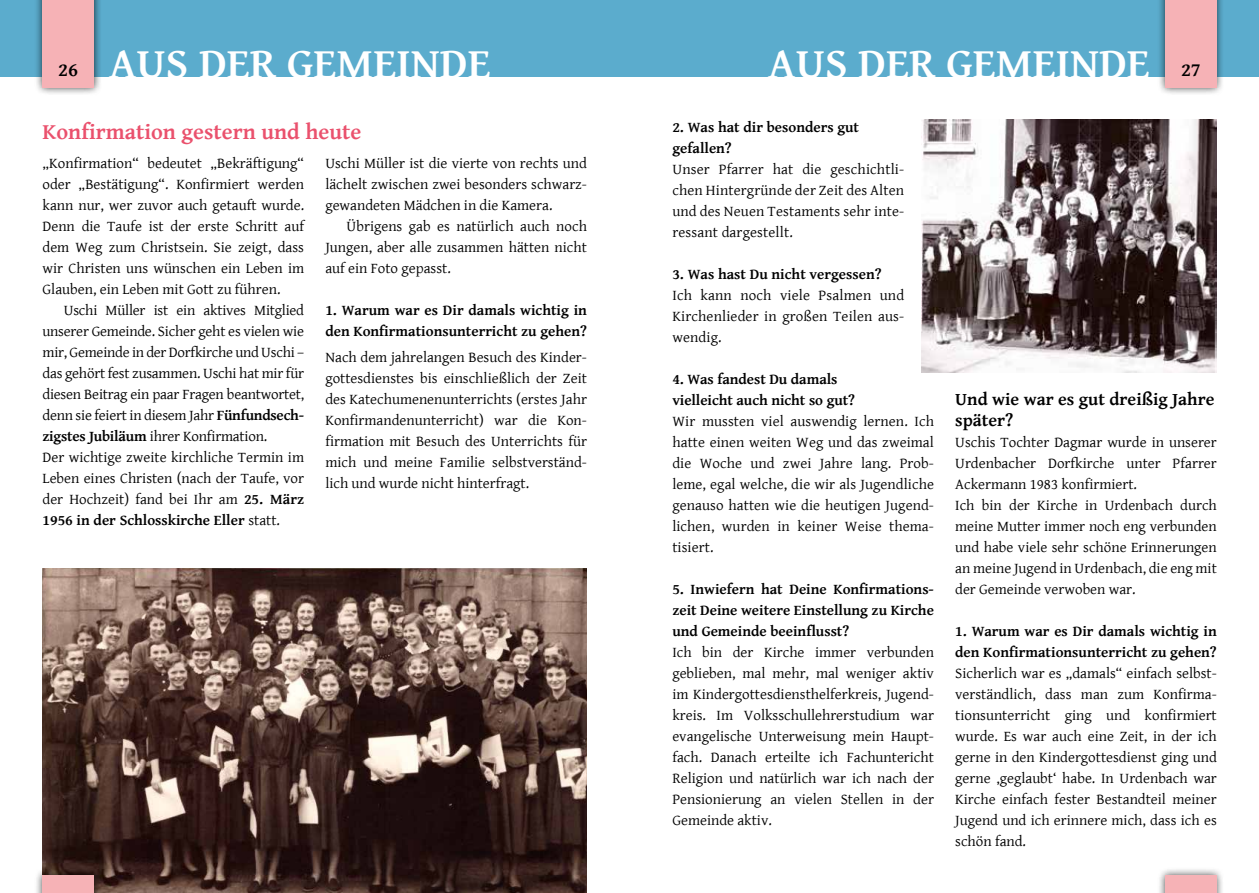
<style>
.page{position:relative;width:1259px;height:893px;background:#fff}
.page>*{position:absolute;margin:0;border:0;box-sizing:border-box;transform-origin:0 0}
.t1{font:700 43.65px "Gentium Basic";color:#fff}
.t2{font:700 22.5px "Gentium Basic";color:#ea516d}
.t3{font:700 19.5px "Gentium Basic";color:#000}
.t4{font:700 18px/21px "Gentium Basic";color:#000}
.t5{font:15px/21px "Gentium Basic";color:#000;text-align:justify}
.t6{font:700 15px/21px "Gentium Basic";color:#000}
.s1{font-weight:700}
</style>
<div class="page">
<img style="left:43px;top:569px;width:544px;height:324px">
<img style="left:921px;top:119px;width:295px;height:253px">
<div style="left:0;top:0;width:629px;height:77px;background:#5baccd"></div>
<div style="left:629px;top:0;width:630px;height:77px;background:#5baccd"></div>
<div style="left:34px;top:0;width:68px;height:96px;background:#000;opacity:.75"></div>
<div style="left:43px;top:0;width:51px;height:88px;background:#f6b2b6"></div>
<div style="left:34px;top:867px;width:68px;height:26px;background:#000;opacity:.75"></div>
<div style="left:43px;top:875px;width:51px;height:18px;background:#f6b2b6"></div>
<div style="left:1157px;top:867px;width:67px;height:26px;background:#000;opacity:.75"></div>
<div style="left:1165px;top:875px;width:51px;height:18px;background:#f6b2b6"></div>
<div style="left:1157px;top:0;width:67px;height:96px;background:#000;opacity:.75"></div>
<div style="left:1165px;top:0;width:51px;height:88px;background:#f6b2b6"></div>
<h3 class="t3" style="left:58px;top:55px;width:21px">26</h3>
<h1 class="t1" style="left:109px;top:31px;width:383px">AUS DER GEMEINDE</h1>
<h1 class="t1" style="left:768px;top:31px;width:383px">AUS DER GEMEINDE</h1>
<h3 class="t3" style="left:1181px;top:55px;width:21px">27</h3>
<h2 class="t2" style="left:43px;top:114px;width:320px">Konfirmation gestern und heute</h2>
<p class="t5" style="left:43px;top:152px;width:263px">„Konfirmation“ bedeutet „Bekräftigung“ oder „Bestätigung“. Konfirmiert werden kann nur, wer zuvor auch getauft wurde.<br>Denn die Taufe ist der erste Schritt auf dem Weg zum Christsein. Sie zeigt, dass wir Christen uns wünschen ein Leben im Glauben, ein Leben mit Gott zu führen.</p>
<p class="t5" style="left:43px;top:299px;width:263px;text-align:left;text-indent:21px">Uschi Müller ist ein aktives Mitglied unserer Gemeinde. Sicher geht es vielen wie mir, Gemeinde in der Dorfkirche und Uschi – das gehört fest zusammen. Uschi hat mir für diesen Beitrag ein paar Fragen beantwortet, denn sie feiert in diesem Jahr <span class="s1">Fünfundsech&shy;zigstes Jubiläum</span> ihrer Konfirmation.<br>Der wichtige zweite kirchliche Termin im Leben eines Christen (nach der Taufe, vor der Hochzeit) fand bei Ihr am <span class="s1">25. März 1956 in der Schlosskirche Eller</span> statt.</p>
<p class="t5" style="left:325px;top:152px;width:263px">Uschi Müller ist die vierte von rechts und lächelt zwischen zwei besonders schwarz&shy;gewandeten Mädchen in die Kamera.</p>
<p class="t5" style="left:325px;top:215px;width:263px;text-indent:21px">Übrigens gab es natürlich auch noch Jungen, aber alle zusammen hätten nicht auf ein Foto gepasst.</p>
<p class="t6" style="left:325px;top:299px;width:263px">1. Warum war es Dir damals wichtig in den Konfirmationsunterricht zu gehen?</p>
<p class="t5" style="left:325px;top:346px;width:263px">Nach dem jahrelangen Besuch des Kinder&shy;gottesdienstes bis einschließlich der Zeit des Katechumenenunterrichts (erstes Jahr Konfirmandenunterricht) war die Kon&shy;firmation mit Besuch des Unterrichts für mich und meine Familie selbstverständ&shy;lich und wurde nicht hinterfragt.</p>
<p class="t6" style="left:672px;top:116px;width:188px">2. Was hat dir besonders gut gefallen?</p>
<p class="t5" style="left:672px;top:158px;width:233px">Unser Pfarrer hat die geschichtli&shy;chen Hintergründe der Zeit des Alten und des Neuen Testaments sehr inte&shy;ressant dargestellt.</p>
<p class="t6" style="left:672px;top:263px;width:211px">3. Was hast Du nicht vergessen?</p>
<p class="t5" style="left:672px;top:284px;width:233px">Ich kann noch viele Psalmen und Kirchenlieder in großen Teilen aus&shy;wendig.</p>
<p class="t6" style="left:672px;top:368px;width:184px">4. Was fandest Du damals vielleicht auch nicht so gut?</p>
<p class="t5" style="left:672px;top:410px;width:263px">Wir mussten viel auswendig lernen. Ich hatte einen weiten Weg und das zweimal die Woche und zwei Jahre lang. Prob&shy;leme, egal welche, die wir als Jugendliche genauso hatten wie die heutigen Jugend&shy;lichen, wurden in keiner Weise thema&shy;tisiert.</p>
<p class="t6" style="left:672px;top:578px;width:263px;text-align:justify">5. Inwiefern hat Deine Konfirmations&shy;zeit Deine weitere Einstellung zu Kirche und Gemeinde beeinflusst?</p>
<p class="t5" style="left:672px;top:641px;width:263px">Ich bin der Kirche immer verbunden geblieben, mal mehr, mal weniger aktiv im Kindergottesdiensthelferkreis, Jugend&shy;kreis. Im Volksschullehrerstudium war evangelische Unterweisung mein Haupt&shy;fach. Danach erteilte ich Fachuntericht Religion und natürlich war ich nach der Pensionierung an vielen Stellen in der Gemeinde aktiv.</p>
<p class="t4" style="left:955px;top:388px;width:261px">Und wie war es gut dreißig Jahre später?</p>
<p class="t5" style="left:955px;top:431px;width:263px;text-align:left">Uschis Tochter Dagmar wurde in unserer Urdenbacher Dorfkirche unter Pfarrer Ackermann 1983 konfirmiert.<br>Ich bin der Kirche in Urdenbach durch meine Mutter immer noch eng verbunden und habe viele sehr schöne Erinnerungen an meine Jugend in Urdenbach, die eng mit der Gemeinde verwoben war.</p>
<p class="t6" style="left:955px;top:620px;width:263px">1. Warum war es Dir damals wichtig in den Konfirmationsunterricht zu gehen?</p>
<p class="t5" style="left:955px;top:662px;width:263px">Sicherlich war es „damals“ einfach selbst&shy;verständlich, dass man zum Konfirma&shy;tionsunterricht ging und konfirmiert wurde. Es war auch eine Zeit, in der ich gerne in den Kindergottesdienst ging und gerne ‚geglaubt‘ habe. In Urdenbach war Kirche einfach fester Bestandteil meiner Jugend und ich erinnere mich, dass ich es schön fand.</p>
</div>
